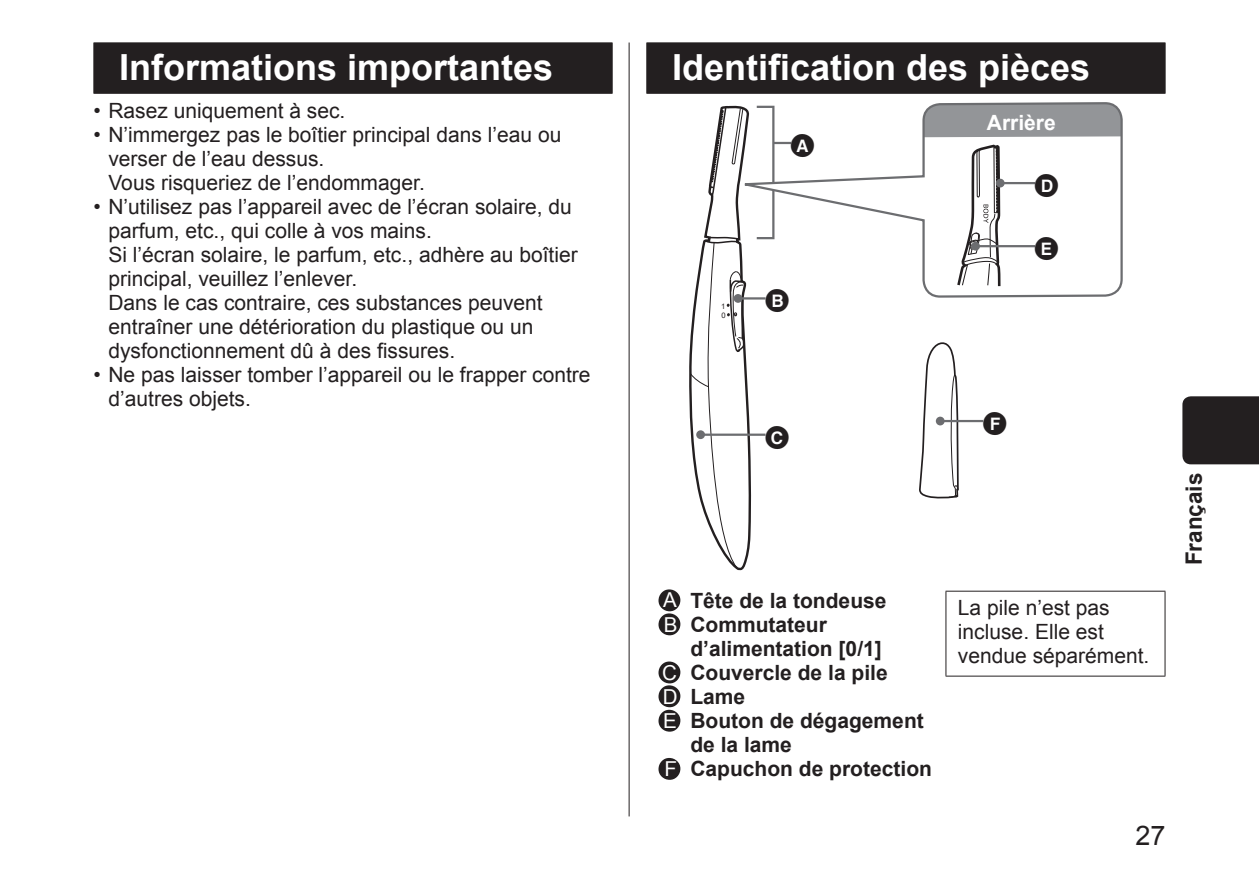
<style>
.page{position:relative;width:1259px;height:893px;background:#fff}
.page>*{position:absolute;margin:0;border:0;box-sizing:border-box;transform-origin:0 0}
.t1{font:700 36px "Arial";color:#fff}
.t2{font:27px "Arial";color:#231f20}
.t3{font:24px "F Alphabet Black 2023";color:#231f20}
.t4{font:700 22.5px "Arial";color:#231f20}
.t5{font:21px/24px "Arial";color:#231f20}
.t6{font:700 21px/24px "Arial";color:#231f20}
.t7{font:700 21px "Arial";color:#fff}
.t8{font:7.5px/9.6px "Arial";color:#231f20}
.s1{font-weight:400;font-size:20.7px;color:#fff}
</style>
<div class="page">
<div style="left:1182px;top:396px;width:77px;height:68px;background:#231f20"></div>
<hr style="left:628px;top:43px;width:1px;height:773px;background:#231f20">
<div style="left:94px;top:43px;width:518px;height:51px;background:#231f20"></div>
<div style="left:646px;top:43px;width:519px;height:51px;background:#231f20"></div>
<svg style="left:689px;top:106px;width:61px;height:464px"></svg>
<hr style="left:738px;top:297px;width:27px;height:3px;background:#6c6d70">
<div style="left:733px;top:294px;width:9px;height:9px;background:#6c6d70;border-radius:50%"></div>
<hr style="left:700px;top:434px;width:65px;height:2px;background:#6c6d70">
<div style="left:696px;top:430px;width:9px;height:9px;background:#6c6d70;border-radius:50%"></div>
<svg style="left:726px;top:102px;width:396px;height:196px"></svg>
<svg style="left:957px;top:145px;width:43px;height:141px"></svg>
<hr style="left:1000px;top:182px;width:35px;height:2px;background:#6c6d70">
<div style="left:996px;top:179px;width:8px;height:8px;background:#6c6d70;border-radius:50%"></div>
<hr style="left:975px;top:245px;width:60px;height:2px;background:#6c6d70">
<div style="left:971px;top:242px;width:9px;height:9px;background:#6c6d70;border-radius:50%"></div>
<svg style="left:919px;top:342px;width:40px;height:157px"></svg>
<hr style="left:940px;top:420px;width:43px;height:2px;background:#6c6d70">
<div style="left:936px;top:417px;width:8px;height:8px;background:#6c6d70;border-radius:50%"></div>
<hr style="left:945px;top:591px;width:220px;height:1px;background:#231f20">
<hr style="left:945px;top:592px;width:1px;height:84px;background:#231f20">
<hr style="left:1164px;top:592px;width:1px;height:84px;background:#231f20">
<hr style="left:945px;top:676px;width:220px;height:1px;background:#231f20">
<svg style="left:658px;top:589px;width:22px;height:46px"></svg>
<svg style="left:658px;top:661px;width:22px;height:71px"></svg>
<svg style="left:658px;top:758px;width:22px;height:22px"></svg>
<h1 class="t1" style="left:119px;top:43px;width:436px">Informations importantes</h1>
<p class="t5" style="left:94px;top:98px;width:253px">• Rasez uniquement à sec.</p>
<p class="t5" style="left:108px;top:122px;width:454px;text-indent:-15px">• N’immergez pas le boîtier principal dans l’eau ou verser de l’eau dessus.<br>Vous risqueriez de l’endommager.</p>
<p class="t5" style="left:108px;top:194px;width:471px;text-indent:-15px">• N’utilisez pas l’appareil avec de l’écran solaire, du parfum, etc., qui colle à vos mains.<br>Si l’écran solaire, le parfum, etc., adhère au boîtier principal, veuillez l’enlever.<br>Dans le cas contraire, ces substances peuvent entraîner une détérioration du plastique ou un dysfonctionnement dû à des fissures.</p>
<p class="t5" style="left:108px;top:362px;width:484px;text-indent:-15px">• Ne pas laisser tomber l’appareil ou le frapper contre d’autres objets.</p>
<h1 class="t1" style="left:672px;top:43px;width:420px">Identification des pièces</h1>
<p class="t3" style="left:790px;top:134px;width:25px">A</p>
<p class="t8" style="left:721px;top:301px;width:6px">1<br>0</p>
<p class="t3" style="left:765px;top:289px;width:25px">B</p>
<p class="t7" style="left:987px;top:108px;width:70px">Arrière</p>
<p class="t3" style="left:1034px;top:174px;width:25px">D</p>
<p class="t3" style="left:1034px;top:237px;width:25px">E</p>
<p class="t3" style="left:765px;top:426px;width:25px">C</p>
<p class="t6" style="left:663px;top:590px;width:225px"><span class="s1">A</span> Tête de la tondeuse<br><span class="s1">B</span> Commutateur</p>
<p class="t6" style="left:690px;top:638px;width:193px">d’alimentation [0/1]</p>
<p class="t6" style="left:662px;top:662px;width:227px"><span class="s1">C</span> Couvercle de la pile</p>
<p class="t6" style="left:663px;top:686px;width:84px"><span class="s1">D</span> Lame</p>
<p class="t6" style="left:663px;top:710px;width:262px"><span class="s1">E</span> Bouton de dégagement</p>
<p class="t6" style="left:690px;top:734px;width:103px">de la lame</p>
<p class="t6" style="left:664px;top:758px;width:269px"><span class="s1">F</span> Capuchon de protection</p>
<p class="t3" style="left:983px;top:412px;width:25px">F</p>
<p class="t5" style="left:958px;top:596px;width:193px">La pile n’est pas incluse. Elle est vendue séparément.</p>
<p class="t4" style="left:1178px;top:565px;width:94px;rotate:-90deg">Français</p>
<p class="t2" style="left:1135px;top:818px;width:32px">27</p>
</div>
